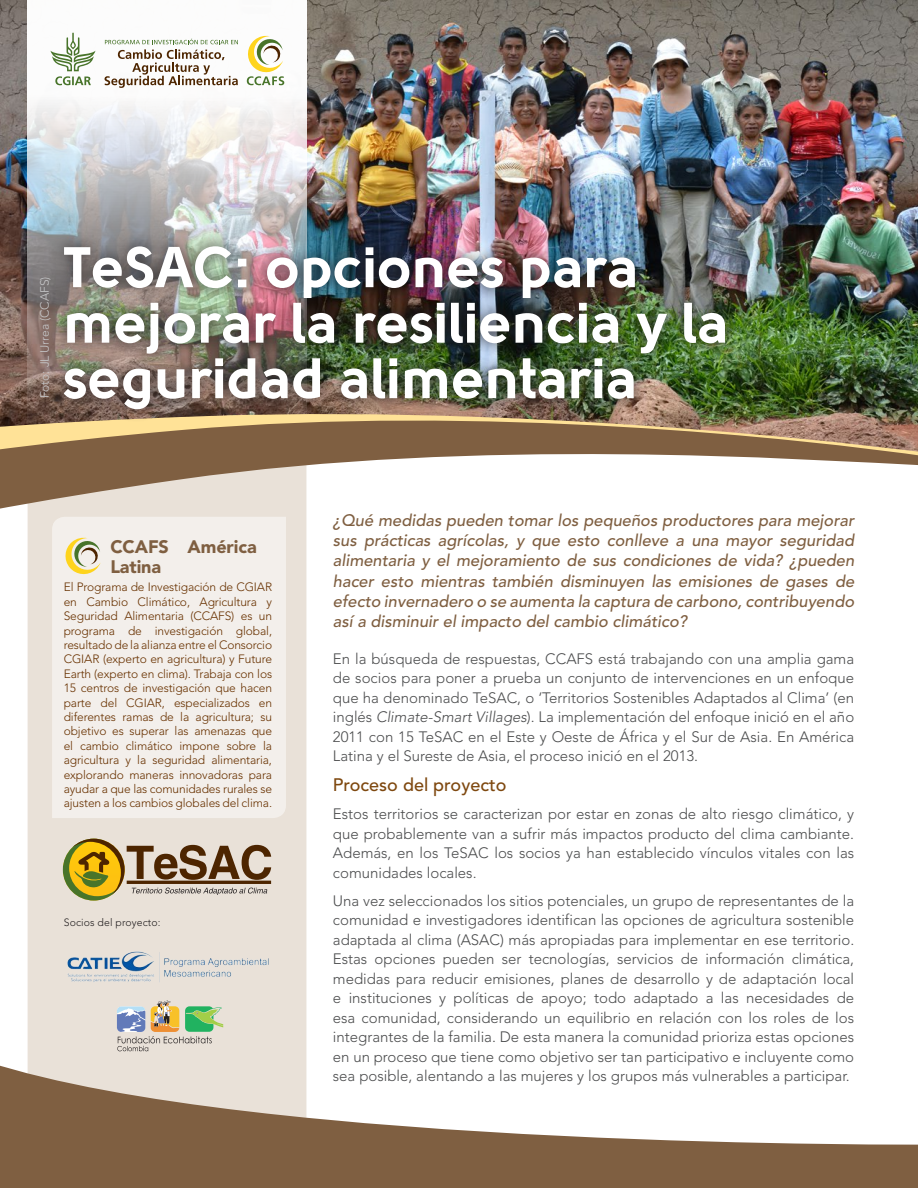
<style>
.page{position:relative;width:918px;height:1188px;background:#fff}
.page>*{position:absolute;margin:0;border:0;box-sizing:border-box;transform-origin:0 0}
.t1{font:900 57px/55.5px "Solomon";color:#fff}
.Titulos{font:500 18px "Avenir LT Std";color:#7e480f}
.Titulos-2{font:900 18px/19.5px "Avenir LT Std";letter-spacing:-.005em;color:#7f5f41}
.Intro{font:italic 500 16.5px/20.2px "Avenir LT Std";color:#7f5f41;text-align:justify}
.Párrafos{font:300 15px/19.5px "Avenir LT Std";color:#4b4c4d;text-align:justify}
.Titulos-3{font:300 12px/14.4px "Avenir LT Std";letter-spacing:-.01em;color:#683100;text-align:justify}
.Pie_de_foto{font:300 12px "Avenir LT Std";letter-spacing:-.005em;color:#c7c8ca}
.t2{font:300 10.5px "Avenir LT Std";letter-spacing:.01em;color:#231f20}
.s1{font-style:italic}
</style>
<div class="page">
<div style="left:28px;top:511px;width:278px;height:551px;background:#e9e1d8"></div>
<img style="left:0;top:0;width:918px;height:404px">
<svg style="left:0;top:1062px;width:918px;height:126px;fill:#7f5f41"></svg>
<svg style="left:28px;top:0;width:278px;height:404px"></svg>
<svg style="left:0;top:404px;width:918px;height:107px"></svg>
<div style="left:50px;top:232px;width:689px;height:191px;background:#231f20;opacity:.85"></div>
<div style="left:52px;top:517px;width:234px;height:301px;background:#f3efeb"></div>
<svg style="left:246px;top:35px;width:38px;height:50px"></svg>
<svg style="left:50px;top:33px;width:46px;height:52px"></svg>
<svg style="left:105px;top:39px;width:133px;height:49px"></svg>
<svg style="left:64px;top:537px;width:37px;height:39px"></svg>
<img style="left:64px;top:948px;width:208px;height:39px">
<svg style="left:117px;top:1000px;width:106px;height:51px"></svg>
<svg style="left:63px;top:839px;width:208px;height:62px"></svg>
<hr style="left:127px;top:881px;width:144px;height:3px;background:#4d2500">
<p class="Pie_de_foto" style="left:38px;top:398px;width:123px;rotate:-90deg">Foto: JL Urrea (CCAFS)</p>
<p class="t1" style="left:64px;top:239px;width:667px">TeSAC: opciones para mejorar la resiliencia y la seguridad alimentaria</p>
<p class="Titulos-2" style="left:110px;top:537px;width:148px">CCAFS América<br>Latina</p>
<p class="Titulos-3" style="left:64px;top:580px;width:210px">El Programa de Investigación de CGIAR en Cambio Climático, Agricultura y Seguridad Alimentaria (CCAFS) es un programa de investigación global, resultado de la alianza entre el Consorcio CGIAR (experto en agricultura) y Future Earth (experto en clima). Trabaja con los 15 centros de investigación que hacen parte del CGIAR, especializados en diferentes ramas de la agricultura; su objetivo es superar las amenazas que el cambio climático impone sobre la agricultura y la seguridad alimentaria, explorando maneras innovadoras para ayudar a que las comunidades rurales se ajusten a los cambios globales del clima.</p>
<p class="t2" style="left:64px;top:917px;width:98px">Socios del proyecto:</p>
<p class="Intro" style="left:333px;top:510px;width:523px">¿Qué medidas pueden tomar los pequeños productores para mejorar sus prácticas agrícolas, y que esto conlleve a una mayor seguridad alimentaria y el mejoramiento de sus condiciones de vida? ¿pueden hacer esto mientras también disminuyen las emisiones de gases de efecto invernadero o se aumenta la captura de carbono, contribuyendo así a disminuir el impacto del cambio climático?</p>
<p class="Párrafos" style="left:333px;top:649px;width:523px">En la búsqueda de respuestas, CCAFS está trabajando con una amplia gama de socios para poner a prueba un conjunto de intervenciones en un enfoque que ha denominado TeSAC, o ‘Territorios Sostenibles Adaptados al Clima’ (en inglés <span class="s1">Climate-Smart Villages</span>). La implementación del enfoque inició en el año 2011 con 15 TeSAC en el Este y Oeste de África y el Sur de Asia. En América Latina y el Sureste de Asia, el proceso inició en el 2013.</p>
<p class="Titulos" style="left:333px;top:775px;width:175px">Proceso del proyecto</p>
<p class="Párrafos" style="left:333px;top:804px;width:523px">Estos territorios se caracterizan por estar en zonas de alto riesgo climático, y que probablemente van a sufrir más impactos producto del clima cambiante.<br>Además, en los TeSAC los socios ya han establecido vínculos vitales con las comunidades locales.</p>
<p class="Párrafos" style="left:333px;top:891px;width:523px">Una vez seleccionados los sitios potenciales, un grupo de representantes de la comunidad e investigadores identifican las opciones de agricultura sostenible adaptada al clima (ASAC) más apropiadas para implementar en ese territorio.<br>Estas opciones pueden ser tecnologías, servicios de información climática, medidas para reducir emisiones, planes de desarrollo y de adaptación local e instituciones y políticas de apoyo; todo adaptado a las necesidades de esa comunidad, considerando un equilibrio en relación con los roles de los integrantes de la familia. De esta manera la comunidad prioriza estas opciones en un proceso que tiene como objetivo ser tan participativo e incluyente como sea posible, alentando a las mujeres y los grupos más vulnerables a participar.</p>
</div>
